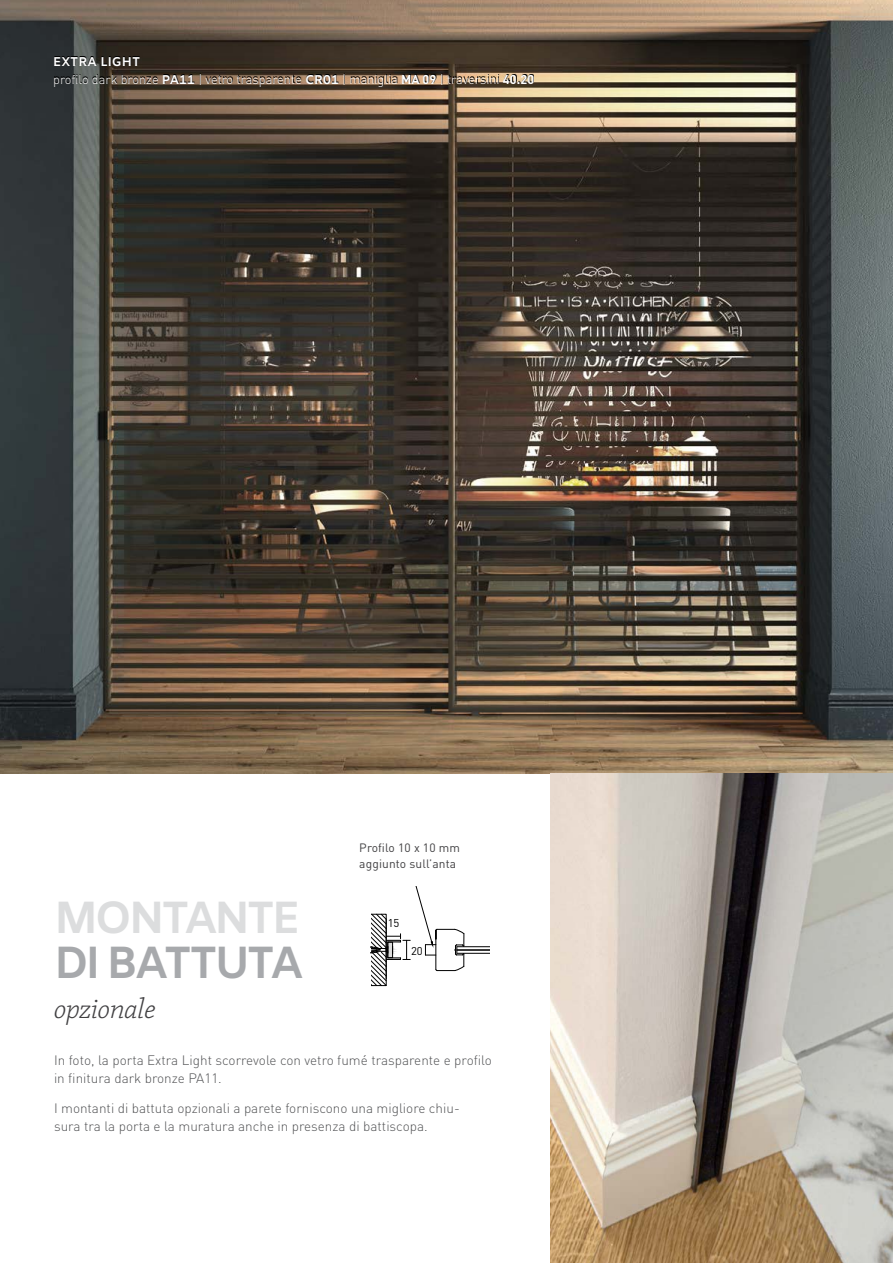
<style>
.page{position:relative;width:893px;height:1263px;background:#fff}
.page>*{position:absolute;margin:0;border:0;box-sizing:border-box;transform-origin:0 0}
.t1{font:700 45px "Amiko";letter-spacing:-.07em;color:#a7a9ac}
.t2{font:700 45px "Amiko";letter-spacing:-.08em;color:#dcddde}
.t3{font:italic 300 30px "Chaparral Pro";letter-spacing:-.01em;color:#414042}
.t4{font:300 13.5px/18px "DIN Pro";color:#515254}
.t5{font:300 12.75px "DIN Pro";color:#fff}
.t6{font:700 12.75px "Amiko";color:#fff}
.t7{font:12px/16.5px "DIN Pro";letter-spacing:.01em;color:#414042}
.t8{font:11.25px "DIN Pro";color:#000}
.s1{font-family:"Amiko";font-weight:700}
.s2{font-weight:700}
</style>
<div class="page">
<hr style="left:457px;top:949px;width:33px;height:1px;background:#000">
<hr style="left:457px;top:946px;width:33px;height:1px;background:#000">
<hr style="left:457px;top:950px;width:33px;height:1px;background:#000">
<hr style="left:457px;top:953px;width:33px;height:1px;background:#000">
<svg style="left:371px;top:887px;width:94px;height:99px"></svg>
<hr style="left:436px;top:930px;width:1px;height:39px;background:#000">
<img style="left:0;top:0;width:893px;height:774px">
<img style="left:550px;top:774px;width:343px;height:489px">
<svg style="left:54px;top:56px;width:479px;height:30px;background:#4e4032"></svg>
<p class="t6" style="left:53px;top:54px;width:88px">EXTRA LIGHT</p>
<p class="t5" style="left:53px;top:70px;width:483px">profilo dark bronze <span class="s1">PA11</span> | vetro trasparente <span class="s1">CR01</span> | maniglia <span class="s2">MA 09</span> | traversini <span class="s2">40.20</span></p>
<h1 class="t2" style="left:54px;top:891px;width:248px">MONTANTE</h1>
<h1 class="t1" style="left:54px;top:936px;width:251px">DI BATTUTA</h1>
<h2 class="t3" style="left:54px;top:992px;width:103px">opzionale</h2>
<p class="t7" style="left:359px;top:839px;width:102px">Profilo 10 x 10 mm aggiunto sull’anta</p>
<p class="t8" style="left:388px;top:915px;width:13px">15</p>
<p class="t8" style="left:411px;top:943px;width:13px">20</p>
<p class="t4" style="left:54px;top:1050px;width:439px">In foto, la porta Extra Light scorrevole con vetro fumé trasparente e profilo in finitura dark bronze PA11.</p>
<p class="t4" style="left:54px;top:1098px;width:407px">I montanti di battuta opzionali a parete forniscono una migliore chiu&shy;sura tra la porta e la muratura anche in presenza di battiscopa.</p>
</div>
